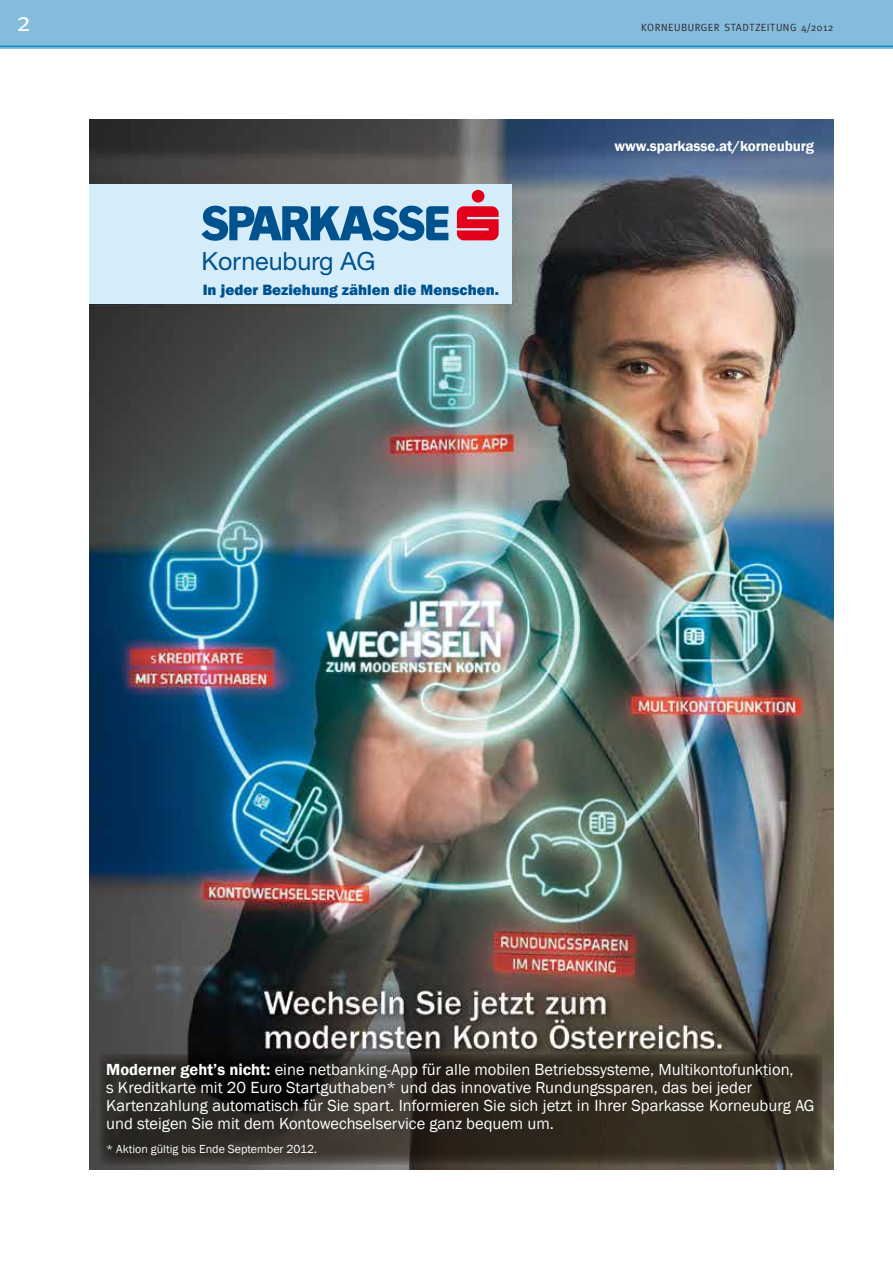
<style>
.page{position:relative;width:893px;height:1263px;background:#fff}
.page>*{position:absolute;margin:0;border:0;box-sizing:border-box;transform-origin:0 0}
.t1{font:27px "Meta";color:#feffff}
.t2{font:25.05px "Helvetica Neue";color:#00528f}
.t3{font:16.5px/18px "Franklin Gothic";color:#feffff}
.t4{font:800 15.3px "Franklin Gothic";color:#00528f}
.t5{font:600 15px "Franklin Gothic";letter-spacing:-.01em;color:#feffff}
.t6{font:12px "Franklin Gothic";color:#feffff}
.t7{font:10.5px "Meta";letter-spacing:.05em;color:#2d292e}
.s1{font-weight:600}
</style>
<div class="page">
<div style="left:0;top:0;width:893px;height:49px;background:#85bbdb"></div>
<hr style="left:0;top:46px;width:893px;height:1px;background:#0092c4">
<img style="left:89px;top:119px;width:744px;height:1050px">
<div style="left:89px;top:184px;width:423px;height:119px;background:#d5edfa"></div>
<div style="left:472px;top:190px;width:12px;height:13px;background:#e2001a;border-radius:50%"></div>
<svg style="left:201px;top:205px;width:247px;height:36px"></svg>
<svg style="left:457px;top:206px;width:42px;height:34px"></svg>
<svg style="left:99px;top:1053px;width:724px;height:112px;background:#312b23"></svg>
<h1 class="t1" style="left:16px;top:6px;width:16px">2</h1>
<p class="t7" style="left:801px;top:21px;width:7px">5</p>
<p class="t7" style="left:828px;top:21px;width:7px">0</p>
<p class="t7" style="left:641px;top:21px;width:194px">KORNEUBURGER STADTZEITUNG 4/2012</p>
<h2 class="t2" style="left:201px;top:246px;width:176px">Korneuburg AG</h2>
<p class="t4" style="left:203px;top:280px;width:298px">In jeder Beziehung zählen die Menschen.</p>
<p class="t5" style="left:614px;top:137px;width:201px">www.sparkasse.at/korneuburg</p>
<p class="t3" style="left:106px;top:1061px;width:710px"><span class="s1">Moderner geht’s nicht:</span> eine netbanking-App für alle mobilen Betriebssysteme, Multikontofunktion,<br>s Kreditkarte mit 20 Euro Startguthaben* und das innovative Rundungssparen, das bei jeder Kartenzahlung automatisch für Sie spart. Informieren Sie sich jetzt in Ihrer Sparkasse Korneuburg AG und steigen Sie mit dem Kontowechselservice ganz bequem um.</p>
<p class="t6" style="left:106px;top:1141px;width:213px">* Aktion gültig bis Ende September 2012.</p>
</div>
